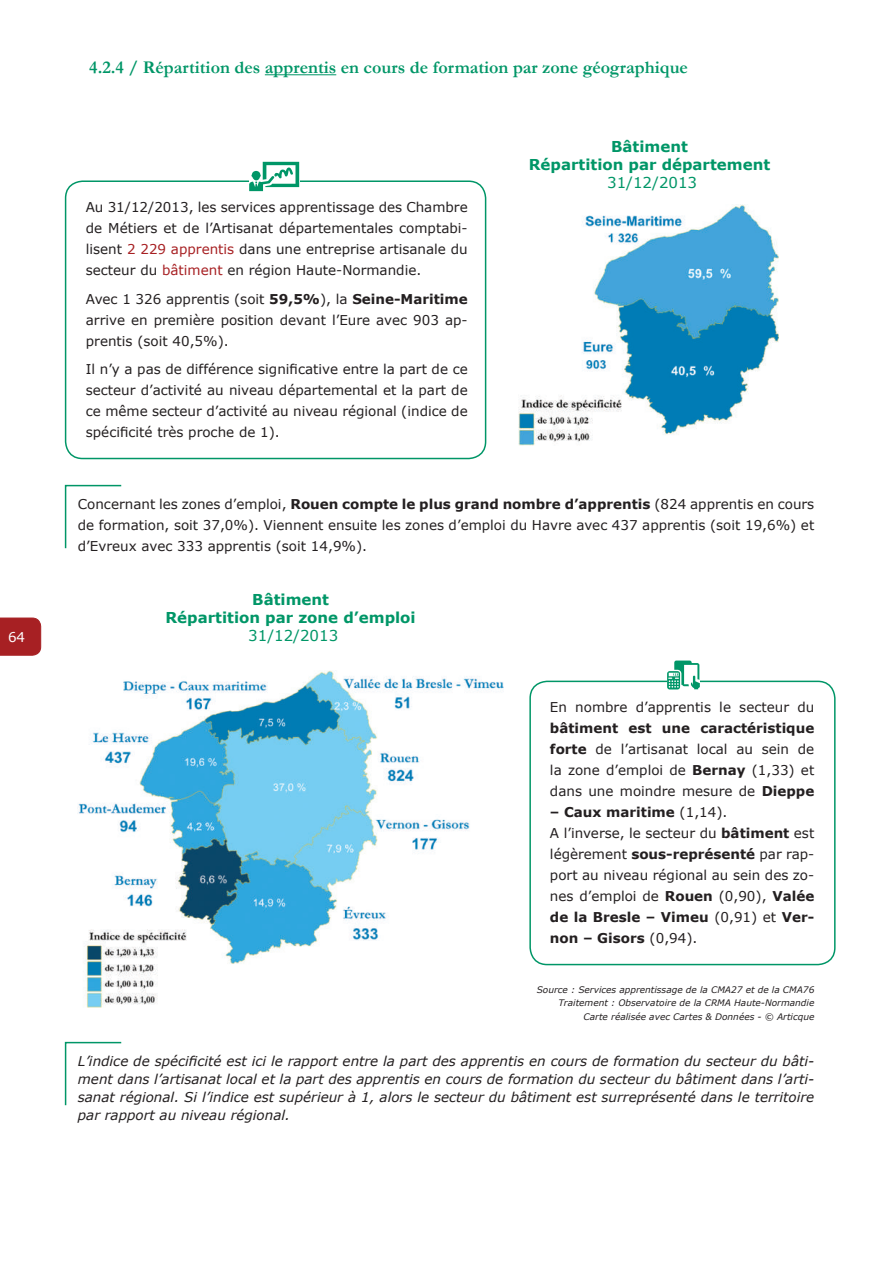
<style>
.page{position:relative;width:893px;height:1263px;background:#fff}
.page>*{position:absolute;margin:0;border:0;box-sizing:border-box;transform-origin:0 0}
.t1{font:700 18px "Garamond";color:#009667}
.t2{font:700 15px/18px "Verdana";color:#009667;text-align:center}
.t3{font:15px "Verdana";color:#009667}
.t4{font:13.5px/21px "Verdana";color:#231f20;text-align:justify}
.t5{font:italic 13.5px/18px "Verdana";color:#231f20;text-align:justify}
.t6{font:13.5px "Verdana";color:#fff}
.t7{font:italic 9px/13.5px "Verdana";color:#231f20;text-align:right}
.s1{color:#a72023}
.s2{font-weight:700}
</style>
<div class="page">
<div style="left:0;top:618px;width:41px;height:38px;background:#a72023"></div>
<hr style="left:265px;top:74px;width:71px;height:1px;background:#009667">
<svg style="left:64px;top:1041px;width:58px;height:65px"></svg>
<img style="left:518px;top:204px;width:261px;height:242px">
<img style="left:78px;top:670px;width:425px;height:337px">
<div style="left:529px;top:681px;width:307px;height:284px;border:2px solid #009667;border-radius:17px"></div>
<svg style="left:667px;top:660px;width:32px;height:29px"></svg>
<div style="left:65px;top:180px;width:421px;height:279px;border:2px solid #009667;border-radius:17px"></div>
<svg style="left:249px;top:162px;width:50px;height:29px"></svg>
<svg style="left:64px;top:484px;width:58px;height:65px"></svg>
<p class="t6" style="left:8px;top:628px;width:19px">64</p>
<h1 class="t1" style="left:89px;top:57px;width:600px">4.2.4 / Répartition des apprentis en cours de formation par zone géographique</h1>
<p class="t4" style="left:86px;top:196px;width:383px">Au 31/12/2013, les services apprentissage des Chambre de Métiers et de l’Artisanat départementales comptabi&shy;lisent <span class="s1">2 229 apprentis</span> dans une entreprise artisanale du secteur du <span class="s1">bâtiment</span> en région Haute-Normandie.</p>
<p class="t4" style="left:86px;top:288px;width:383px">Avec 1 326 apprentis (soit <span class="s2">59,5%</span>), la <span class="s2">Seine-Maritime </span>arrive en première position devant l’Eure avec 903 ap&shy;prentis (soit 40,5%).</p>
<p class="t4" style="left:86px;top:358px;width:383px">Il n’y a pas de différence significative entre la part de ce secteur d’activité au niveau départemental et la part de ce même secteur d’activité au niveau régional (indice de spécificité très proche de 1).</p>
<p class="t2" style="left:529px;top:137px;width:243px">Bâtiment<br>Répartition par département</p>
<p class="t3" style="left:607px;top:173px;width:91px">31/12/2013</p>
<p class="t4" style="left:78px;top:493px;width:738px">Concernant les zones d’emploi, <span class="s2">Rouen compte le plus grand nombre d’apprentis</span> (824 apprentis en cours de formation, soit 37,0%). Viennent ensuite les zones d’emploi du Havre avec 437 apprentis (soit 19,6%) et d’Evreux avec 333 apprentis (soit 14,9%).</p>
<p class="t2" style="left:166px;top:590px;width:252px">Bâtiment<br>Répartition par zone d’emploi</p>
<p class="t3" style="left:248px;top:626px;width:91px">31/12/2013</p>
<p class="t4" style="left:550px;top:696px;width:266px">En nombre d’apprentis le secteur du</p>
<p class="t4" style="left:550px;top:717px;width:266px"><span class="s2">bâtiment est une caractéristique forte</span> de l’artisanat local au sein de la zone d’emploi de <span class="s2">Bernay</span> (1,33) et dans une moindre mesure de <span class="s2">Dieppe</span></p>
<p class="t4" style="left:550px;top:801px;width:266px;text-align:left"><span class="s2">– Caux maritime</span> (1,14).<br>A l’inverse, le secteur du <span class="s2">bâtiment</span> est légèrement <span class="s2">sous-représenté</span> par rap&shy;port au niveau régional au sein des zo&shy;nes d’emploi de <span class="s2">Rouen</span> (0,90), <span class="s2">Valée de la Bresle – Vimeu</span> (0,91) et <span class="s2">Ver&shy;non – Gisors</span> (0,94).</p>
<p class="t7" style="left:537px;top:982px;width:279px">Source : Services apprentissage de la CMA27 et de la CMA76<br>Traitement : Observatoire de la CRMA Haute-Normandie<br>Carte réalisée avec Cartes &amp; Données - © Articque</p>
<p class="t5" style="left:78px;top:1052px;width:738px">L’indice de spécificité est ici le rapport entre la part des apprentis en cours de formation du secteur du bâti&shy;ment dans l’artisanat local et la part des apprentis en cours de formation du secteur du bâtiment dans l’arti&shy;sanat régional. Si l’indice est supérieur à 1, alors le secteur du bâtiment est surreprésenté dans le territoire par rapport au niveau régional.</p>
</div>
